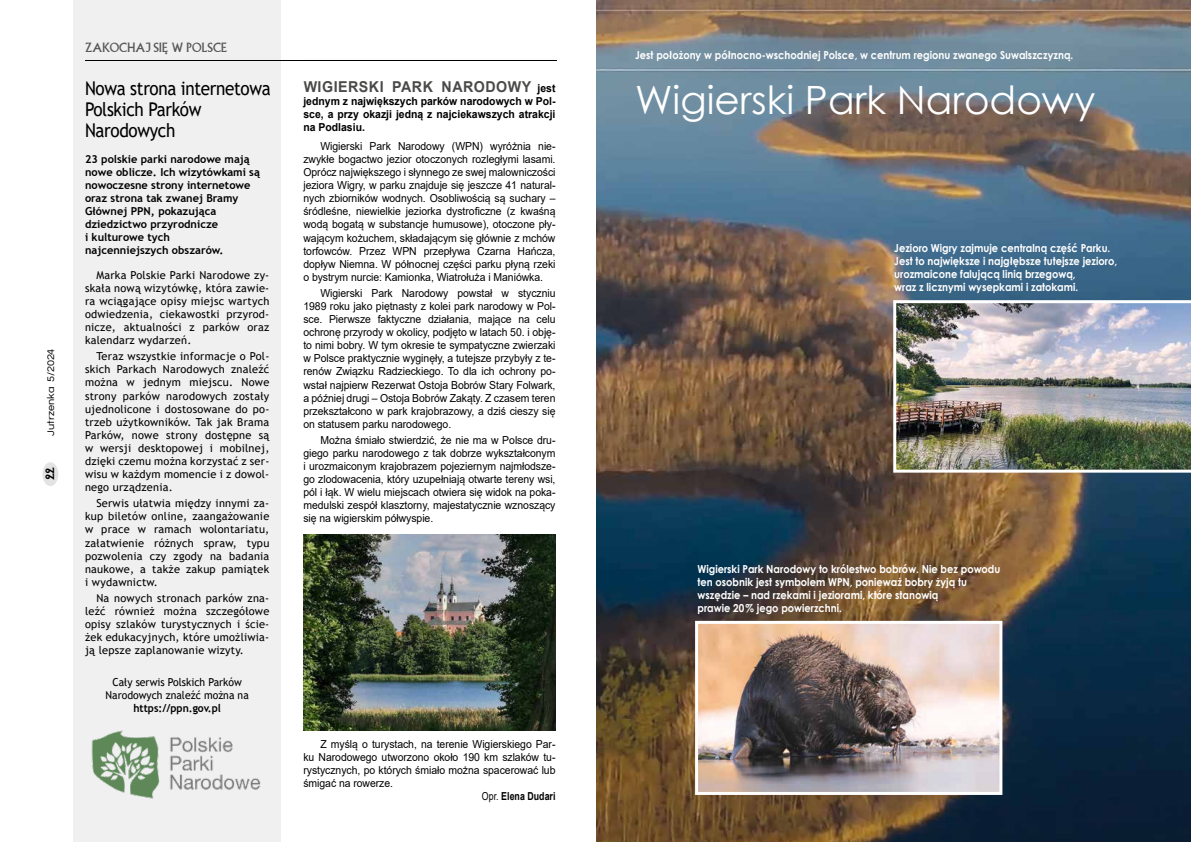
<style>
.page{position:relative;width:1191px;height:842px;background:#fff}
.page>*{position:absolute;margin:0;border:0;box-sizing:border-box;transform-origin:0 0}
.t1{font:39px "Century Gothic";color:#fff}
.t2{font:19px/21px "Trebuchet MS";letter-spacing:-.02em;color:#000;scale:.9 1}
.t3{font:700 15px "Arial";letter-spacing:.035em;color:#4a4a49;scale:.95 1}
.t4{font:12px "Wof Margola";letter-spacing:-.01em;color:#575756}
.t5{font:11px/13.1px "Arial";letter-spacing:-.005em;color:#000;text-align:justify;scale:.95 1}
.t6{font:11px/13.1px "Trebuchet MS";letter-spacing:.02em;color:#000;text-align:justify}
.t7{font:700 11px/13px "Century Gothic";color:#fff;scale:.9 1}
.t8{font:700 11px/13.1px "Trebuchet MS";color:#000}
.t9{font:700 11px/13.1px "Arial";color:#000;text-align:justify;scale:.95 1}
.t10{font:11px/13.1px "Trebuchet MS";color:#000;text-align:center;scale:.95 1}
.t11{font:700 11px "Trebuchet MS";color:#000;scale:.95 1}
.t12{font:700 11px "Arial";color:#000;scale:.8 1}
.t13{font:700 11px "Wof Margola";color:#000}
.t14{font:10px "Questrial";color:#000;scale:1.1 1}
.s1{font-size:11px;color:#000}
.s2{font-weight:400}
</style>
<div class="page">
<div style="left:42px;top:462px;width:16px;height:24px;background:#e3e3e3;border-radius:50%"></div>
<img style="left:596px;top:0;width:595px;height:842px">
<div style="left:74px;top:0;width:207px;height:842px;background:#f0f0f0"></div>
<hr style="left:85px;top:60px;width:472px;height:1px;background:#000">
<img style="left:92px;top:730px;width:169px;height:69px">
<img style="left:699px;top:625px;width:299px;height:166px">
<div style="left:695px;top:621px;width:307px;height:174px;border:3px solid #fff"></div>
<img style="left:893px;top:300px;width:298px;height:173px">
<img style="left:303px;top:534px;width:252px;height:196px">
<p class="t14" style="left:46px;top:436px;width:81px;rotate:-90deg">Jutrzenka 5/2024</p>
<p class="t13" style="left:43px;top:480px;width:15px;rotate:-90deg">22</p>
<p class="t4" style="left:85px;top:40px;width:144px">ZAKOCHAJ SIĘ W POLSCE</p>
<h2 class="t2" style="left:85px;top:78px;width:208px">Nowa strona internetowa<br>Polskich Parków<br>Narodowych</h2>
<p class="t8" style="left:85px;top:152px;width:176px">23 polskie parki narodowe mają nowe oblicze. Ich wizytówkami są nowoczesne strony internetowe oraz strona tak zwanej Bramy<br>Głównej PPN, pokazująca dziedzictwo przyrodnicze<br>i kulturowe tych<br>najcenniejszych obszarów.</p>
<p class="t6" style="left:85px;top:268px;width:186px;text-indent:11px">Marka Polskie Parki Narodowe zy&shy;skała nową wizytówkę, która zawie&shy;ra wciągające opisy miejsc wartych odwiedzenia, ciekawostki przyrod&shy;nicze, aktualności z parków oraz kalendarz wydarzeń.</p>
<p class="t6" style="left:85px;top:350px;width:186px;text-indent:11px">Teraz wszystkie informacje o Pol&shy;skich Parkach Narodowych znaleźć można w jednym miejscu. Nowe strony parków narodowych zostały ujednolicone i dostosowane do po&shy;trzeb użytkowników. Tak jak Brama Parków, nowe strony dostępne są w wersji desktopowej i mobilnej, dzięki czemu można korzystać z ser&shy;wisu w każdym momencie i z dowol&shy;nego urządzenia.</p>
<p class="t6" style="left:85px;top:497px;width:186px;text-indent:11px">Serwis ułatwia między innymi za&shy;kup biletów online, zaangażowanie w prace w ramach wolontariatu, załatwienie różnych spraw, typu pozwolenia czy zgody na badania naukowe, a także zakup pamiątek i wydawnictw.</p>
<p class="t6" style="left:85px;top:591px;width:186px;text-indent:11px">Na nowych stronach parków zna&shy;leźć również można szczegółowe opisy szlaków turystycznych i ście&shy;żek edukacyjnych, które umożliwia&shy;ją lepsze zaplanowanie wizyty.</p>
<p class="t10" style="left:106px;top:675px;width:152px">Cały serwis Polskich Parków<br>Narodowych znaleźć można na</p>
<p class="t11" style="left:133px;top:701px;width:94px">https://ppn.gov.pl</p>
<h3 class="t3" style="left:304px;top:76px;width:267px">WIGIERSKI PARK NARODOWY <span class="s1">jest</span></h3>
<p class="t9" style="left:303px;top:95px;width:267px">jednym z największych parków narodowych w Pol&shy;sce, a przy okazji jedną z najciekawszych atrakcji na Podlasiu.</p>
<p class="t5" style="left:303px;top:139px;width:267px;text-indent:17px">Wigierski Park Narodowy (WPN) wyróżnia nie&shy;zwykłe bogactwo jezior otoczonych rozległymi lasami.<br>Oprócz największego i słynnego ze swej malowniczości jeziora Wigry, w parku znajduje się jeszcze 41 natural&shy;nych zbiorników wodnych. Osobliwością są suchary – śródleśne, niewielkie jeziorka dystroficzne (z kwaśną wodą bogatą w substancje humusowe), otoczone pły&shy;wającym kożuchem, składającym się głównie z mchów torfowców. Przez WPN przepływa Czarna Hańcza, dopływ Niemna. W północnej części parku płyną rzeki o bystrym nurcie: Kamionka, Wiatrołuża i Maniówka.</p>
<p class="t5" style="left:303px;top:286px;width:267px;text-indent:17px">Wigierski Park Narodowy powstał w styczniu 1989 roku jako piętnasty z kolei park narodowy w Pol&shy;sce. Pierwsze faktyczne działania, mające na celu ochronę przyrody w okolicy, podjęto w latach 50. i obję&shy;to nimi bobry. W tym okresie te sympatyczne zwierzaki w Polsce praktycznie wyginęły, a tutejsze przybyły z te&shy;renów Związku Radzieckiego. To dla ich ochrony po&shy;wstał najpierw Rezerwat Ostoja Bobrów Stary Folwark, a później drugi – Ostoja Bobrów Zakąty. Z czasem teren przekształcono w park krajobrazowy, a dziś cieszy się on statusem parku narodowego.</p>
<p class="t5" style="left:303px;top:433px;width:267px;text-indent:17px">Można śmiało stwierdzić, że nie ma w Polsce dru&shy;giego parku narodowego z tak dobrze wykształconym i urozmaiconym krajobrazem pojeziernym najmłodsze&shy;go zlodowacenia, który uzupełniają otwarte tereny wsi, pól i łąk. W wielu miejscach otwiera się widok na poka&shy;medulski zespół klasztorny, majestatycznie wznoszący się na wigierskim półwyspie.</p>
<p class="t5" style="left:320px;top:737px;width:249px">Z myślą o turystach, na terenie Wigierskiego Par-</p>
<p class="t5" style="left:303px;top:750px;width:267px">ku Narodowego utworzono około 190 km szlaków tu-</p>
<p class="t5" style="left:303px;top:764px;width:267px">rystycznych, po których śmiało można spacerować lub</p>
<p class="t5" style="left:303px;top:777px;width:96px">śmigać na rowerze.</p>
<p class="t12" style="left:482px;top:789px;width:93px"><span class="s2">Opr.</span> Elena Dudari</p>
<p class="t7" style="left:635px;top:48px;width:488px">Jest położony w północno-wschodniej Polsce, w centrum regionu zwanego Suwalszczyzną.</p>
<h1 class="t1" style="left:635px;top:73px;width:461px">Wigierski Park Narodowy</h1>
<p class="t7" style="left:894px;top:241px;width:249px">Jezioro Wigry zajmuje centralną część Parku.<br>Jest to największe i najgłębsze tutejsze jezioro, urozmaicone falującą linią brzegową,<br>wraz z licznymi wysepkami i zatokami.</p>
<p class="t7" style="left:697px;top:562px;width:338px">Wigierski Park Narodowy to królestwo bobrów. Nie bez powodu ten osobnik jest symbolem WPN, ponieważ bobry żyją tu wszędzie – nad rzekami i jeziorami, które stanowią<br>prawie 20% jego powierzchni.</p>
</div>
